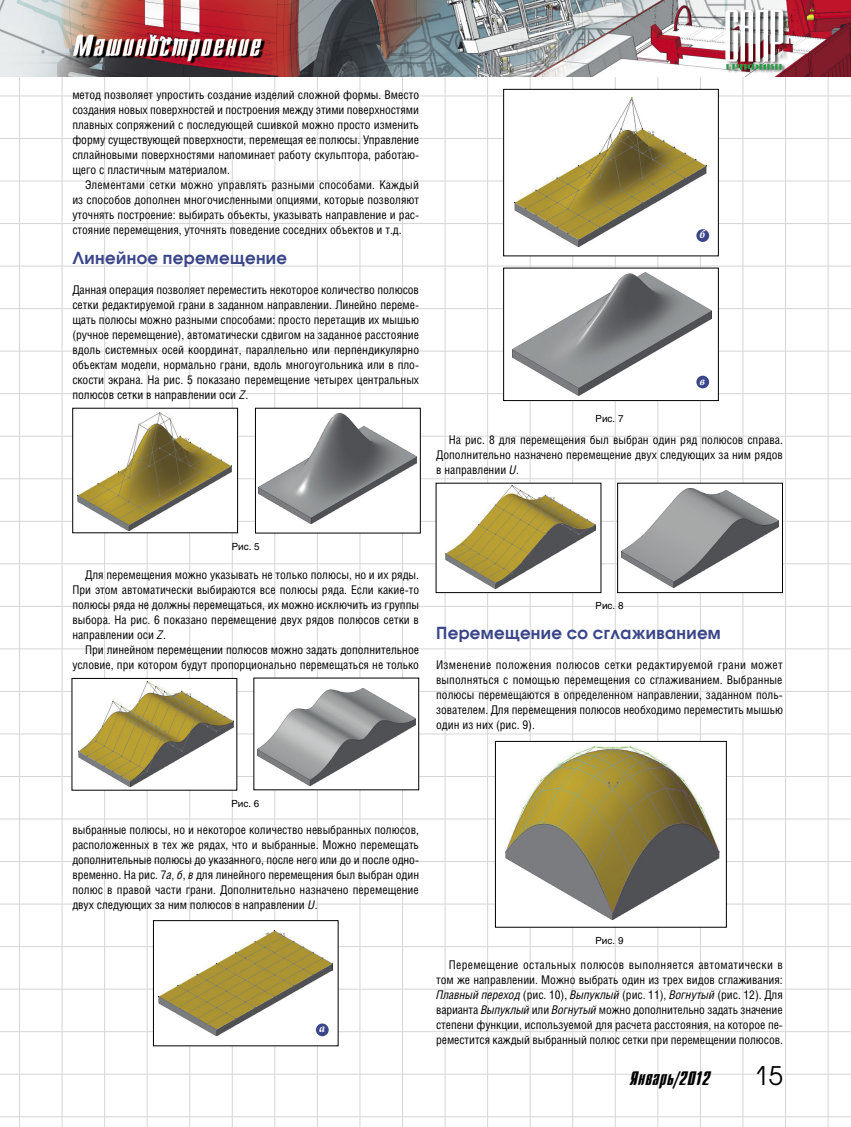
<style>
.page{position:relative;width:851px;height:1127px;background:#fff}
.page>*{position:absolute;margin:0;border:0;box-sizing:border-box;transform-origin:0 0}
.t1{font:25.5px "Avant Garde C";color:#000}
.t2{font:19.5px "Dagger C";letter-spacing:.025em;color:#000}
.t3{font:700 16.5px "Avant Garde C";letter-spacing:.025em;color:#3a4689}
.t4{font:12px/15px "Helios Cond";color:#000;text-align:justify}
.t5{font:italic 700 condensed 12px "Minion Pro";color:#fff}
.t6{font:9.75px "Helios";color:#000}
.s1{font-style:italic}
</style>
<div class="page">
<hr style="left:19px;top:0;width:1px;height:1127px;background:#d6d6d6">
<hr style="left:62px;top:0;width:1px;height:1127px;background:#d6d6d6">
<hr style="left:104px;top:0;width:1px;height:1127px;background:#d6d6d6">
<hr style="left:147px;top:0;width:1px;height:1127px;background:#d6d6d6">
<hr style="left:189px;top:0;width:1px;height:1127px;background:#d6d6d6">
<hr style="left:232px;top:0;width:1px;height:1127px;background:#d6d6d6">
<hr style="left:274px;top:0;width:1px;height:1127px;background:#d6d6d6">
<hr style="left:317px;top:0;width:1px;height:1127px;background:#d6d6d6">
<hr style="left:359px;top:0;width:1px;height:1127px;background:#d6d6d6">
<hr style="left:402px;top:0;width:1px;height:1127px;background:#d6d6d6">
<hr style="left:444px;top:0;width:1px;height:1127px;background:#d6d6d6">
<hr style="left:487px;top:0;width:1px;height:1127px;background:#d6d6d6">
<hr style="left:529px;top:0;width:1px;height:1127px;background:#d6d6d6">
<hr style="left:572px;top:0;width:1px;height:1127px;background:#d6d6d6">
<hr style="left:614px;top:0;width:1px;height:1127px;background:#d6d6d6">
<hr style="left:657px;top:0;width:1px;height:1127px;background:#d6d6d6">
<hr style="left:700px;top:0;width:1px;height:1127px;background:#d6d6d6">
<hr style="left:742px;top:0;width:1px;height:1127px;background:#d6d6d6">
<hr style="left:785px;top:0;width:1px;height:1127px;background:#d6d6d6">
<hr style="left:827px;top:0;width:1px;height:1127px;background:#d6d6d6">
<hr style="left:0;top:563px;width:850px;height:1px;background:#d6d6d6">
<hr style="left:0;top:521px;width:850px;height:1px;background:#d6d6d6">
<hr style="left:0;top:478px;width:850px;height:1px;background:#d6d6d6">
<hr style="left:0;top:436px;width:850px;height:1px;background:#d6d6d6">
<hr style="left:0;top:393px;width:850px;height:1px;background:#d6d6d6">
<hr style="left:0;top:351px;width:850px;height:1px;background:#d6d6d6">
<hr style="left:0;top:308px;width:850px;height:1px;background:#d6d6d6">
<hr style="left:0;top:266px;width:850px;height:1px;background:#d6d6d6">
<hr style="left:0;top:223px;width:850px;height:1px;background:#d6d6d6">
<hr style="left:0;top:181px;width:850px;height:1px;background:#d6d6d6">
<hr style="left:0;top:138px;width:850px;height:1px;background:#d6d6d6">
<hr style="left:0;top:96px;width:850px;height:1px;background:#d6d6d6">
<hr style="left:0;top:606px;width:850px;height:1px;background:#d6d6d6">
<hr style="left:0;top:648px;width:850px;height:1px;background:#d6d6d6">
<hr style="left:0;top:691px;width:850px;height:1px;background:#d6d6d6">
<hr style="left:0;top:733px;width:850px;height:1px;background:#d6d6d6">
<hr style="left:0;top:776px;width:850px;height:1px;background:#d6d6d6">
<hr style="left:0;top:818px;width:850px;height:1px;background:#d6d6d6">
<hr style="left:0;top:861px;width:850px;height:1px;background:#d6d6d6">
<hr style="left:0;top:904px;width:850px;height:1px;background:#d6d6d6">
<hr style="left:0;top:946px;width:850px;height:1px;background:#d6d6d6">
<hr style="left:0;top:989px;width:850px;height:1px;background:#d6d6d6">
<hr style="left:0;top:1031px;width:850px;height:1px;background:#d6d6d6">
<hr style="left:0;top:1074px;width:850px;height:1px;background:#d6d6d6">
<hr style="left:0;top:1116px;width:850px;height:1px;background:#d6d6d6">
<img style="left:0;top:0;width:850px;height:76px">
<div style="left:73px;top:408px;width:164px;height:125px;background:#fff"></div>
<img style="left:78px;top:413px;width:153px;height:118px">
<div style="left:72px;top:408px;width:166px;height:125px;border:1px solid #000"></div>
<div style="left:255px;top:408px;width:165px;height:125px;background:#fff"></div>
<img style="left:258px;top:413px;width:158px;height:110px">
<div style="left:72px;top:678px;width:165px;height:112px;background:#fff"></div>
<img style="left:79px;top:681px;width:154px;height:105px">
<div style="left:72px;top:678px;width:165px;height:112px;border:1px solid #000"></div>
<div style="left:254px;top:678px;width:164px;height:112px;background:#fff"></div>
<img style="left:257px;top:688px;width:158px;height:97px">
<div style="left:153px;top:920px;width:185px;height:126px;background:#fff"></div>
<img style="left:159px;top:930px;width:173px;height:105px">
<div style="left:153px;top:920px;width:185px;height:126px;border:1px solid #000"></div>
<div style="left:503px;top:89px;width:215px;height:167px;background:#fff"></div>
<img style="left:514px;top:98px;width:192px;height:148px">
<div style="left:503px;top:89px;width:215px;height:167px;border:1px solid #000"></div>
<div style="left:503px;top:268px;width:215px;height:132px;background:#fff"></div>
<img style="left:512px;top:272px;width:199px;height:123px">
<div style="left:503px;top:268px;width:215px;height:133px;border:1px solid #000"></div>
<div style="left:436px;top:483px;width:165px;height:109px;background:#fff"></div>
<img style="left:445px;top:486px;width:150px;height:102px">
<div style="left:435px;top:483px;width:166px;height:110px;border:1px solid #000"></div>
<div style="left:617px;top:483px;width:165px;height:109px;background:#fff"></div>
<img style="left:621px;top:488px;width:157px;height:99px">
<div style="left:617px;top:483px;width:165px;height:110px;border:1px solid #000"></div>
<div style="left:495px;top:741px;width:231px;height:186px;background:#fff"></div>
<img style="left:505px;top:747px;width:214px;height:172px">
<div style="left:495px;top:741px;width:231px;height:186px;border:1px solid #000"></div>
<div style="left:696px;top:376px;width:13px;height:12px;background:#3a4689;border-radius:50%"></div>
<div style="left:696px;top:229px;width:13px;height:13px;background:#3a4689;border-radius:50%"></div>
<div style="left:316px;top:1023px;width:12px;height:13px;background:#3a4689;border-radius:50%"></div>
<p class="t4" style="left:72px;top:87px;width:348px">метод позволяет упростить создание изделий сложной формы. Вместо создания новых поверхностей и построения между этими поверхностями плавных сопряжений с последующей сшивкой можно просто изменить форму существующей поверхности, перемещая ее полюсы. Управление сплайновыми поверхностями напоминает работу скульптора, работаю&shy;щего с пластичным материалом.</p>
<p class="t4" style="left:72px;top:177px;width:348px;text-indent:13px">Элементами сетки можно управлять разными способами. Каждый из способов дополнен многочисленными опциями, которые позволяют уточнять построение: выбирать объекты, указывать направление и рас&shy;стояние перемещения, уточнять поведение соседних объектов и т.д.</p>
<h3 class="t3" style="left:72px;top:248px;width:216px">Линейное перемещение</h3>
<p class="t4" style="left:72px;top:282px;width:348px">Данная операция позволяет переместить некоторое количество полюсов сетки редактируемой грани в заданном направлении. Линейно переме&shy;щать полюсы можно разными способами: просто перетащив их мышью (ручное перемещение), автоматически сдвигом на заданное расстояние вдоль системных осей координат, параллельно или перпендикулярно объектам модели, нормально грани, вдоль многоугольника или в пло&shy;скости экрана. На рис. 5 показано перемещение четырех центральных полюсов сетки в направлении оси <span class="s1">Z</span>.</p>
<p class="t5" style="left:699px;top:226px;width:7px">б</p>
<p class="t6" style="left:595px;top:413px;width:29px">Рис. 7</p>
<p class="t5" style="left:699px;top:372px;width:7px">в</p>
<p class="t4" style="left:436px;top:432px;width:348px;text-indent:13px">На рис. 8 для перемещения был выбран один ряд полюсов справа.<br>Дополнительно назначено перемещение двух следующих за ним рядов в направлении <span class="s1">U</span>.</p>
<p class="t6" style="left:232px;top:541px;width:29px">Рис. 5</p>
<p class="t4" style="left:72px;top:567px;width:348px;text-indent:13px">Для перемещения можно указывать не только полюсы, но и их ряды.<br>При этом автоматически выбираются все полюсы ряда. Если какие-то полюсы ряда не должны перемещаться, их можно исключить из группы выбора. На рис. 6 показано перемещение двух рядов полюсов сетки в направлении оси <span class="s1">Z</span>.</p>
<p class="t4" style="left:72px;top:642px;width:348px;text-align:right">При линейном перемещении полюсов можно задать дополнительное условие, при котором будут пропорционально перемещаться не только</p>
<p class="t6" style="left:595px;top:600px;width:29px">Рис. 8</p>
<h3 class="t3" style="left:436px;top:623px;width:286px">Перемещение со сглаживанием</h3>
<p class="t4" style="left:436px;top:657px;width:348px">Изменение положения полюсов сетки редактируемой грани может выполняться с помощью перемещения со сглаживанием. Выбранные полюсы перемещаются в определенном направлении, заданном поль&shy;зователем. Для перемещения полюсов необходимо переместить мышью один из них (рис. 9).</p>
<p class="t6" style="left:231px;top:798px;width:29px">Рис. 6</p>
<p class="t4" style="left:72px;top:822px;width:348px">выбранные полюсы, но и некоторое количество невыбранных полюсов, расположенных в тех же рядах, что и выбранные. Можно перемещать дополнительные полюсы до указанного, после него или до и после одно&shy;временно. На рис. 7<span class="s1">а</span>, <span class="s1">б</span>, <span class="s1">в</span> для линейного перемещения был выбран один полюс в правой части грани. Дополнительно назначено перемещение двух следующих за ним полюсов в направлении <span class="s1">U</span>.</p>
<p class="t5" style="left:319px;top:1020px;width:7px">а</p>
<p class="t6" style="left:595px;top:934px;width:29px">Рис. 9</p>
<p class="t4" style="left:436px;top:957px;width:348px;text-indent:13px">Перемещение остальных полюсов выполняется автоматически в том же направлении. Можно выбрать один из трех видов сглаживания:<br><span class="s1">Плавный переход</span> (рис. 10), <span class="s1">Выпуклый</span> (рис. 11), <span class="s1">Вогнутый</span> (рис. 12). Для варианта <span class="s1">Выпуклый</span> или <span class="s1">Вогнутый</span> можно дополнительно задать значение степени функции, используемой для расчета расстояния, на которое пе&shy;реместится каждый выбранный полюс сетки при перемещении полюсов.</p>
<h2 class="t2" style="left:629px;top:1068px;width:82px">Январь/2012</h2>
<h1 class="t1" style="left:753px;top:1060px;width:30px">15</h1>
</div>
